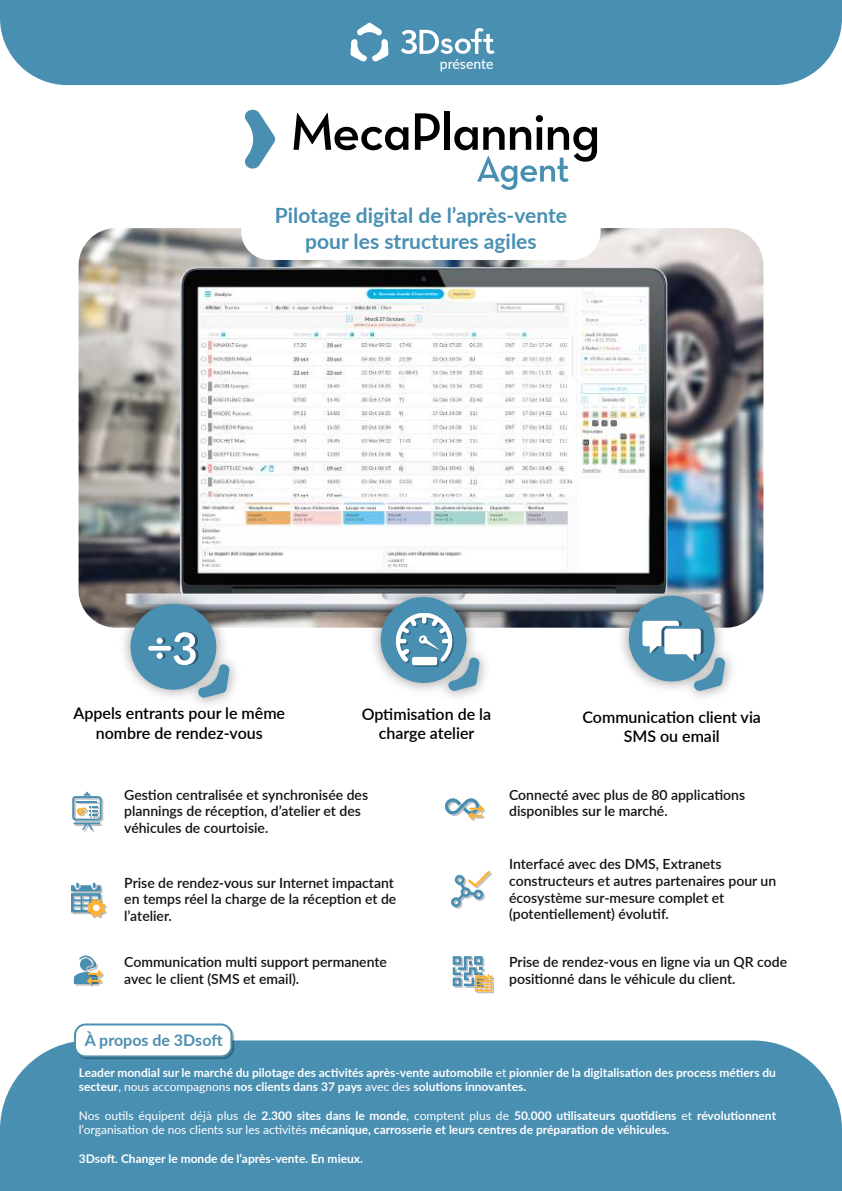
<style>
.page{position:relative;width:842px;height:1191px;background:#fff}
.page>*{position:absolute;margin:0;border:0;box-sizing:border-box;transform-origin:0 0}
.t1{font:700 21px/25.2px "Lato";color:#488fb2;text-align:center}
.t2{font:600 16px/19.2px "Lato";color:#000002;text-align:center}
.t3{font:700 16px "Lato";color:#4d8fae}
.t4{font:600 14px/16.8px "Lato";color:#101315}
.t5{font:500 14px "Lato";color:#fff}
.t6{font:700 12px/14.4px "Lato";color:#fff}
.s1{font-weight:400}
</style>
<div class="page">
<div style="left:0;top:0;width:842px;height:85px;background:#488fb2"></div>
<svg style="left:350px;top:23px;width:38px;height:39px"></svg>
<svg style="left:401px;top:28px;width:94px;height:26px"></svg>
<img style="left:79px;top:228px;width:684px;height:399px">
<svg style="left:241px;top:109px;width:360px;height:151px"></svg>
<svg style="left:72px;top:792px;width:31px;height:39px"></svg>
<svg style="left:445px;top:798px;width:40px;height:23px"></svg>
<svg style="left:451px;top:871px;width:41px;height:37px"></svg>
<svg style="left:71px;top:882px;width:36px;height:36px"></svg>
<div style="left:93px;top:904px;width:7px;height:7px;background:#fff;border-radius:50%"></div>
<svg style="left:74px;top:955px;width:30px;height:31px"></svg>
<svg style="left:453px;top:956px;width:41px;height:37px"></svg>
<img style="left:612px;top:578px;width:120px;height:101px">
<div style="left:629px;top:595px;width:86px;height:86px;background:#488fb2;border-radius:50%"></div>
<img style="left:690px;top:640px;width:42px;height:58px">
<img style="left:364px;top:580px;width:120px;height:97px">
<div style="left:381px;top:597px;width:85px;height:86px;background:#488fb2;border-radius:50%"></div>
<img style="left:445px;top:640px;width:41px;height:58px">
<svg style="left:642px;top:621px;width:83px;height:70px"></svg>
<svg style="left:389px;top:609px;width:91px;height:82px"></svg>
<img style="left:113px;top:587px;width:121px;height:110px">
<div style="left:131px;top:604px;width:85px;height:85px;background:#488fb2;border-radius:50%"></div>
<img style="left:195px;top:647px;width:41px;height:58px">
<div style="left:159px;top:638px;width:7px;height:6px;background:#2d5b73;border-radius:50%"></div>
<svg style="left:159px;top:652px;width:7px;height:7px"></svg>
<svg style="left:173px;top:632px;width:57px;height:66px"></svg>
<hr style="left:148px;top:646px;width:23px;height:4px;background:#fff;border-radius:2px">
<svg style="left:157px;top:638px;width:6px;height:6px"></svg>
<div style="left:157px;top:652px;width:6px;height:7px;background:#fff;border-radius:50%"></div>
<div style="left:0;top:1040px;width:842px;height:151px;background:#488fb2"></div>
<div style="left:76px;top:1025px;width:158px;height:34px;border:2px solid #828587;border-radius:11px"></div>
<div style="left:75px;top:1024px;width:156px;height:32px;background:#fff;border-radius:11px"></div>
<div style="left:74px;top:1023px;width:158px;height:34px;border:2px solid #4d8fae;border-radius:11px"></div>
<p class="t5" style="left:440px;top:54px;width:55px">présente</p>
<h1 class="t1" style="left:275px;top:202px;width:294px">Pilotage digital de l’après-vente pour les structures agiles</h1>
<p class="t2" style="left:73px;top:703px;width:213px">Appels entrants pour le même nombre de rendez-vous</p>
<p class="t2" style="left:362px;top:704px;width:131px">Optimisation de la charge atelier</p>
<p class="t2" style="left:582px;top:707px;width:180px">Communication client via<br>SMS ou email</p>
<p class="t4" style="left:124px;top:785px;width:245px">Gestion centralisée et synchronisée des plannings de réception, d’atelier et des véhicules de courtoisie.</p>
<p class="t4" style="left:124px;top:873px;width:274px">Prise de rendez-vous sur Internet impactant en temps réel la charge de la réception et de l’atelier.</p>
<p class="t4" style="left:124px;top:953px;width:264px">Communication multi support permanente avec le client (SMS et email).</p>
<p class="t4" style="left:509px;top:785px;width:237px">Connecté avec plus de 80 applications disponibles sur le marché.</p>
<p class="t4" style="left:509px;top:855px;width:269px">Interfacé avec des DMS, Extranets constructeurs et autres partenaires pour un écosystème sur-mesure complet et (potentiellement) évolutif.</p>
<p class="t4" style="left:509px;top:953px;width:279px">Prise de rendez-vous en ligne via un QR code positionné dans le véhicule du client.</p>
<p class="t3" style="left:85px;top:1028px;width:139px">À propos de 3Dsoft</p>
<p class="t6" style="left:79px;top:1064px;width:699px">Leader mondial sur le marché du pilotage des activités après-vente automobile <span class="s1">et</span> pionnier de la digitalisation des process métiers du secteur<span class="s1">, nous accompagnons</span> nos clients dans 37 pays <span class="s1">avec des</span> solutions innovantes.</p>
<p class="t6" style="left:79px;top:1107px;width:699px"><span class="s1">Nos outils équipent déjà plus de</span> 2.300 sites dans le monde<span class="s1">, comptent plus de</span> 50.000 utilisateurs quotidiens <span class="s1">et</span> révolutionnent <span class="s1">l’organisation de nos clients sur les activités</span> mécanique, carrosserie et leurs centres de préparation de véhicules.</p>
<p class="t6" style="left:79px;top:1150px;width:286px">3Dsoft. Changer le monde de l’après-vente. En mieux.</p>
</div>
